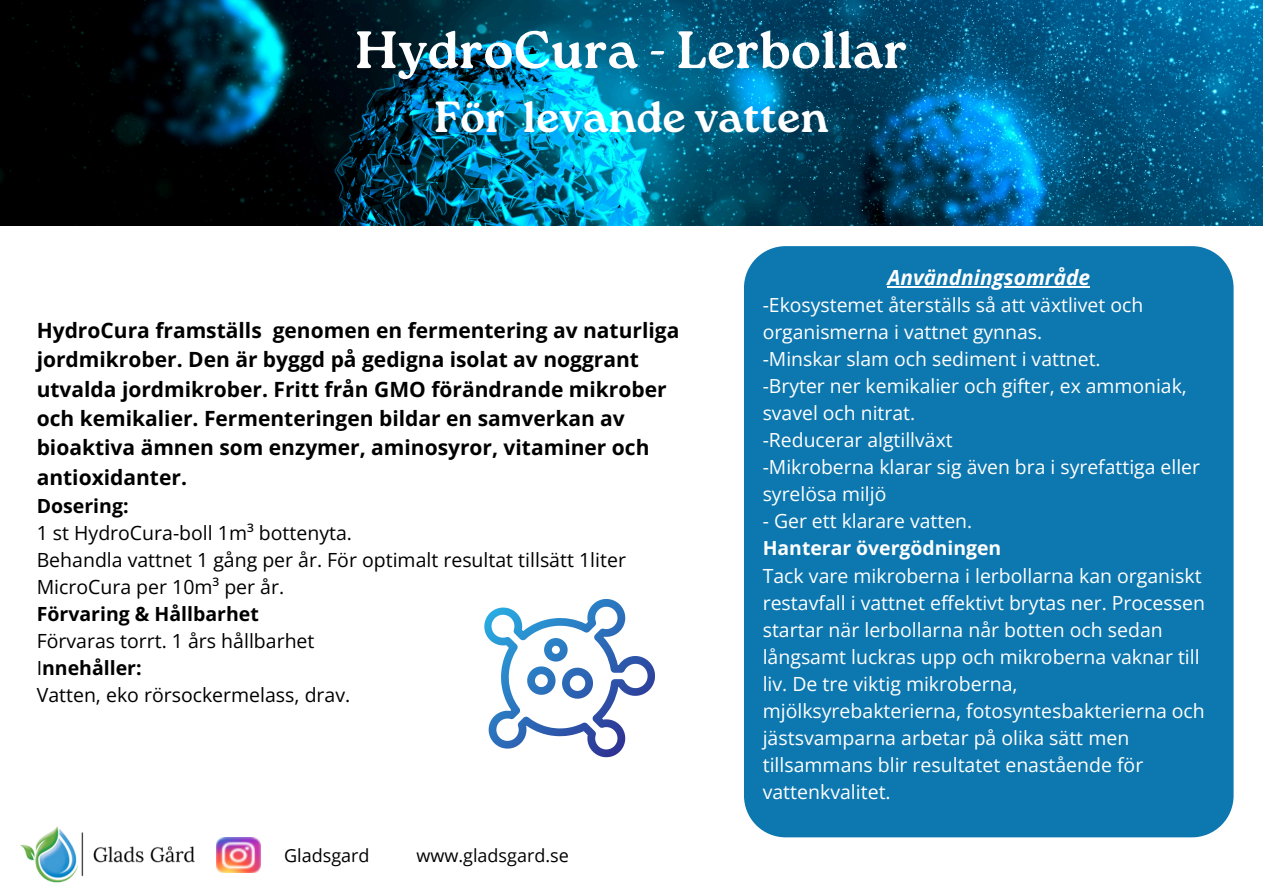
<style>
.page{position:relative;width:1263px;height:894px;background:#fff}
.page>*{position:absolute;margin:0;border:0;box-sizing:border-box;transform-origin:0 0}
.t1{font:700 52.5px "Roca One";color:#fff}
.t2{font:700 43.5px "Roca One";color:#fff}
.t3{font:700 21px/29.2px "Open Sans";color:#000}
.t4{font:italic 700 20.85px "Open Sans";color:#fff}
.t5{font:19.5px/27px "Open Sans";color:#fff}
.t6{font:19.5px/27px "Open Sans";color:#000}
.t7{font:19.35px/27px "Open Sans";color:#fff}
.t8{font:18px "Open Sans";color:#000}
.s1{font-weight:700}
</style>
<div class="page">
<img style="left:20px;top:826px;width:238px;height:57px">
<img style="left:217px;top:837px;width:44px;height:35px">
<div style="left:744px;top:246px;width:489px;height:591px;background:#0d77af"></div>
<img style="left:0;top:0;width:1263px;height:225px">
<hr style="left:887px;top:286px;width:203px;height:1px;background:#fff">
<svg style="left:484px;top:599px;width:171px;height:158px"></svg>
<p class="t1" style="left:355px;top:19px;width:554px">HydroCura - Lerbollar</p>
<p class="t2" style="left:434px;top:92px;width:396px">För levande vatten</p>
<p class="t3" style="left:37px;top:315px;width:644px">HydroCura framställs genomen en fermentering av naturliga jordmikrober. Den är byggd på gedigna isolat av noggrant utvalda jordmikrober. Fritt från GMO förändrande mikrober och kemikalier. Fermenteringen bildar en samverkan av bioaktiva ämnen som enzymer, aminosyror, vitaminer och antioxidanter.</p>
<p class="t6" style="left:37px;top:491px;width:591px"><span class="s1">Dosering:<br></span>1 st HydroCura-boll 1m³ bottenyta.<br>Behandla vattnet 1 gång per år. För optimalt resultat tillsätt 1liter<br>MicroCura per 10m³ per år.<br><span class="s1">Förvaring &amp; Hållbarhet<br></span>Förvaras torrt. 1 års hållbarhet<br>I<span class="s1">nnehåller:<br></span>Vatten, eko rörsockermelass, drav.</p>
<p class="t8" style="left:284px;top:842px;width:87px">Gladsgard</p>
<p class="t8" style="left:416px;top:842px;width:154px">www.gladsgard.se</p>
<p class="t4" style="left:887px;top:262px;width:204px">Användningsområde</p>
<p class="t7" style="left:763px;top:291px;width:439px">-Ekosystemet återställs så att växtlivet och organismerna i vattnet gynnas.<br>-Minskar slam och sediment i vattnet.<br>-Bryter ner kemikalier och gifter, ex ammoniak, svavel och nitrat.<br>-Reducerar algtillväxt<br>-Mikroberna klarar sig även bra i syrefattiga eller syrelösa miljö</p>
<p class="t7" style="left:763px;top:507px;width:240px">- Ger ett klarare vatten.<br><span class="s1">Hanterar övergödningen</span></p>
<p class="t5" style="left:763px;top:562px;width:444px">Tack vare mikroberna i lerbollarna kan organiskt restavfall i vattnet effektivt brytas ner. Processen startar när lerbollarna når botten och sedan långsamt luckras upp och mikroberna vaknar till liv. De tre viktig mikroberna, mjölksyrebakterierna, fotosyntesbakterierna och jästsvamparna arbetar på olika sätt men tillsammans blir resultatet enastående för vattenkvalitet.</p>
</div>
